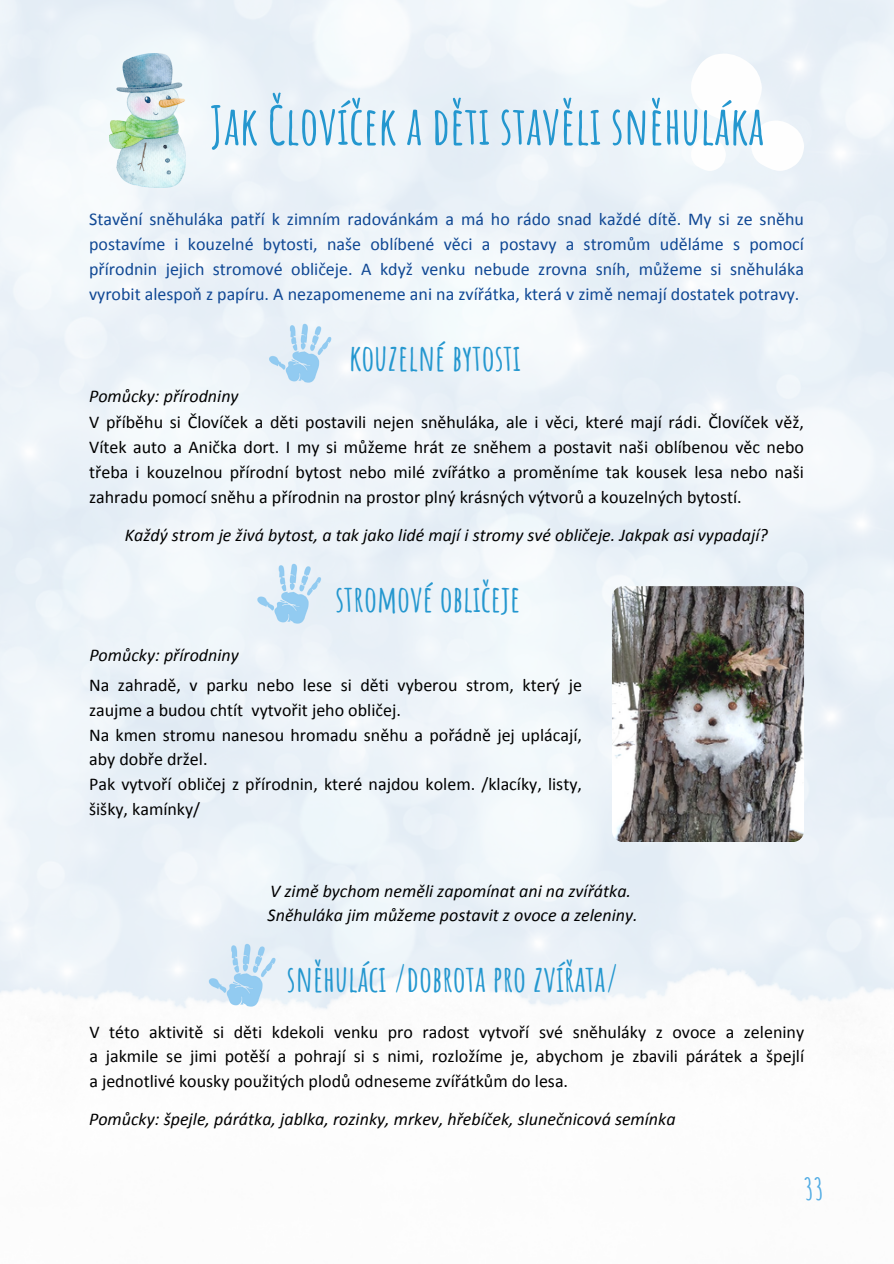
<style>
.page{position:relative;width:894px;height:1264px;background:#fff}
.page>*{position:absolute;margin:0;border:0;box-sizing:border-box;transform-origin:0 0}
.t1{font:700 52.5px "Amatic SC";color:#2497cf}
.t2{font:700 36px "Amatic SC";color:#2497cf}
.t3{font:700 30px "Amatic SC";color:#52ace4}
.t4{font:18px/24.8px "Calibri";color:#000}
.t5{font:18px/24.8px "Calibri";color:#104894;text-align:justify}
.t6{font:italic 18px "Calibri";color:#000}
</style>
<div class="page">
<img style="left:0;top:0;width:893px;height:1009px">
<img style="left:109px;top:53px;width:76px;height:134px">
<svg style="left:690px;top:53px;width:113px;height:118px"></svg>
<img style="left:611px;top:586px;width:192px;height:255px;border-radius:11px">
<img style="left:258px;top:324px;width:84px;height:58px">
<img style="left:247px;top:563px;width:84px;height:60px">
<img style="left:197px;top:943px;width:89px;height:63px">
<h1 class="t1" style="left:210px;top:91px;width:555px">JAK ČLOVÍČEK A DĚTI STAVĚLI SNĚHULÁKA</h1>
<p class="t5" style="left:89px;top:208px;width:716px">Stavění sněhuláka patří k zimním radovánkám a má ho rádo snad každé dítě. My si ze sněhu postavíme i kouzelné bytosti, naše oblíbené věci a postavy a stromům uděláme s pomocí přírodnin jejich stromové obličeje. A když venku nebude zrovna sníh, můžeme si sněhuláka vyrobit alespoň z papíru. A nezapomeneme ani na zvířátka, která v zimě nemají dostatek potravy.</p>
<p class="t6" style="left:89px;top:389px;width:151px">Pomůcky: přírodniny</p>
<p class="t2" style="left:349px;top:334px;width:173px">KOUZELNÉ BYTOSTI</p>
<p class="t4" style="left:89px;top:411px;width:716px;text-align:justify">V příběhu si Človíček a děti postavili nejen sněhuláka, ale i věci, které mají rádi. Človíček věž, Vítek auto a Anička dort. I my si můžeme hrát ze sněhem a postavit naši oblíbenou věc nebo třeba i kouzelnou přírodní bytost nebo milé zvířátko a proměníme tak kousek lesa nebo naši zahradu pomocí sněhu a přírodnin na prostor plný krásných výtvorů a kouzelných bytostí.</p>
<p class="t6" style="left:125px;top:527px;width:644px">Každý strom je živá bytost, a tak jako lidé mají i stromy své obličeje. Jakpak asi vypadají?</p>
<h2 class="t2" style="left:335px;top:575px;width:186px">STROMOVÉ OBLIČEJE</h2>
<p class="t6" style="left:89px;top:647px;width:151px">Pomůcky: přírodniny</p>
<p class="t4" style="left:89px;top:674px;width:494px">Na zahradě, v parku nebo lese si děti vyberou strom, který je zaujme a budou chtít vytvořit jeho obličej.</p>
<p class="t4" style="left:89px;top:723px;width:494px">Na kmen stromu nanesou hromadu sněhu a pořádně jej uplácají, aby dobře držel.</p>
<p class="t4" style="left:89px;top:773px;width:494px">Pak vytvoří obličej z přírodnin, které najdou kolem. /klacíky, listy, šišky, kamínky/</p>
<h2 class="t6" style="left:270px;top:883px;width:362px">V zimě bychom neměli zapomínat ani na zvířátka.</h2>
<p class="t6" style="left:267px;top:907px;width:371px">Sněhuláka jim můžeme postavit z ovoce a zeleniny.</p>
<p class="t2" style="left:287px;top:955px;width:333px">SNĚHULÁCI /DOBROTA PRO ZVÍŘATA/</p>
<p class="t4" style="left:89px;top:1020px;width:716px;text-align:justify">V této aktivitě si děti kdekoli venku pro radost vytvoří své sněhuláky z ovoce a zeleniny a jakmile se jimi potěší a pohrají si s nimi, rozložíme je, abychom je zbavili párátek a špejlí a jednotlivé kousky použitých plodů odneseme zvířátkům do lesa.</p>
<p class="t6" style="left:89px;top:1111px;width:588px">Pomůcky: špejle, párátka, jablka, rozinky, mrkev, hřebíček, slunečnicová semínka</p>
<h2 class="t3" style="left:803px;top:1169px;width:22px">33</h2>
</div>
